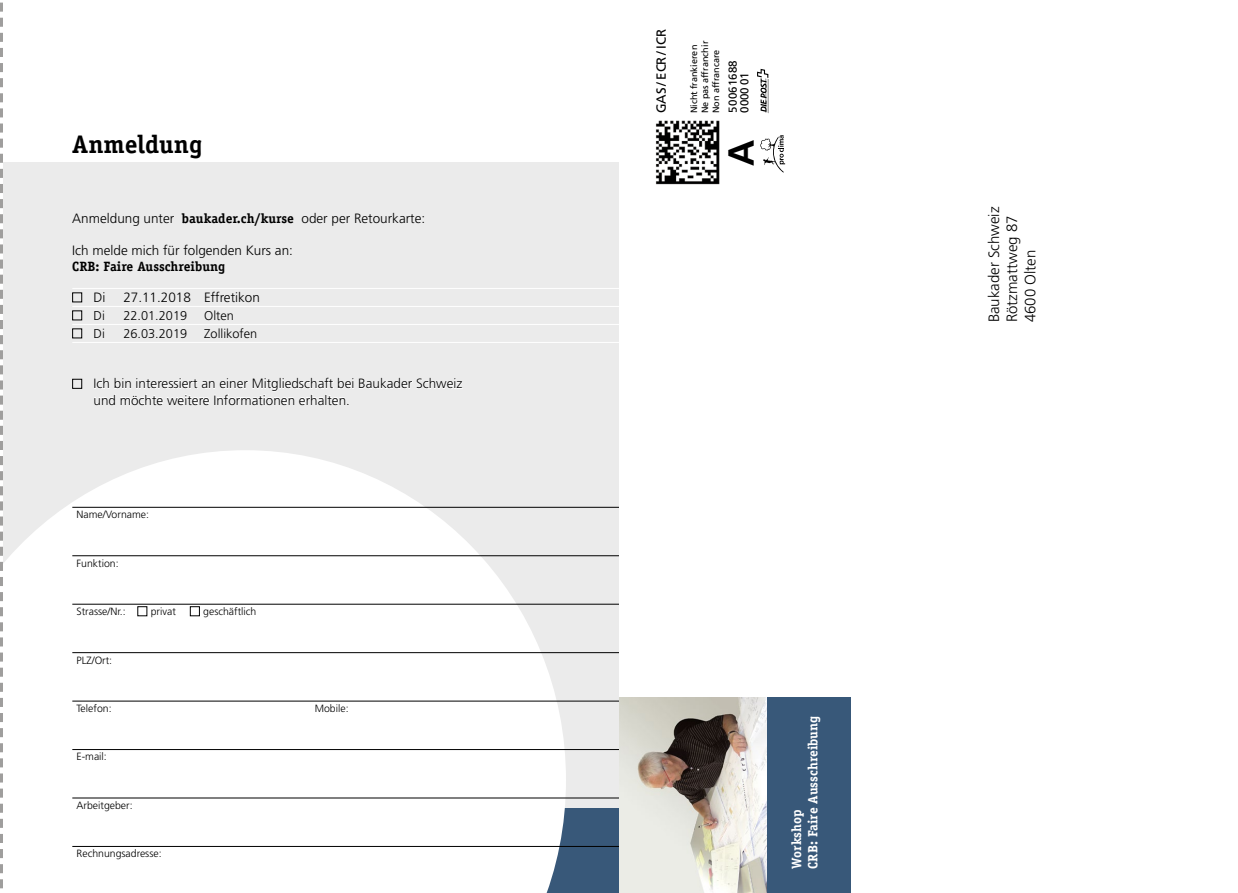
<style>
.page{position:relative;width:1238px;height:893px;background:#fff}
.page>*{position:absolute;margin:0;border:0;box-sizing:border-box;transform-origin:0 0}
.t1{font:700 36.3px "Frutiger LT Com";color:#000}
.t2{font:700 25.5px "Officina Serif Std";color:#000}
.t3{font:300 15px/18px "Frutiger LT Std";color:#000}
.t4{font:300 13.5px/16.2px "Frutiger LT Std";color:#000}
.t5{font:700 13.5px/16.2px "Officina Serif Std";color:#fff}
.t6{font:700 13.5px "Officina Serif Std";color:#000}
.t7{font:13.2px "Frutiger LT Com";letter-spacing:-.005em;color:#000}
.t8{font:300 12.75px "Frutiger LT Std";color:#000}
.t9{font:11.55px/11.6px "Frutiger";color:#000}
.t10{font:300 10.5px "Frutiger LT Std";color:#000}
.t11{font:9.15px/10.9px "Frutiger LT Com";color:#000}
.s1{font-family:"Officina Serif Std";font-weight:700}
</style>
<div class="page">
<div style="left:606px;top:697px;width:244px;height:196px;background:#385879"></div>
<img style="left:619px;top:697px;width:147px;height:196px">
<div style="left:0;top:163px;width:619px;height:730px;background:#ebebeb"></div>
<div style="left:530px;top:808px;width:89px;height:85px;background:#385879"></div>
<svg style="left:3px;top:450px;width:563px;height:443px;fill:#fff"></svg>
<hr style="left:72px;top:288px;width:568px;height:1px;background:#fff">
<hr style="left:72px;top:306px;width:568px;height:1px;background:#fff">
<hr style="left:72px;top:324px;width:568px;height:1px;background:#fff">
<hr style="left:72px;top:342px;width:568px;height:1px;background:#fff">
<div style="left:72px;top:293px;width:10px;height:9px;border:1px solid #000"></div>
<div style="left:72px;top:311px;width:10px;height:9px;border:1px solid #000"></div>
<div style="left:72px;top:329px;width:10px;height:9px;border:1px solid #000"></div>
<div style="left:72px;top:379px;width:10px;height:10px;border:1px solid #000"></div>
<svg style="left:94px;top:378px;width:369px;height:27px"></svg>
<svg style="left:0;top:2px;width:3px;height:891px"></svg>
<hr style="left:72px;top:507px;width:547px;height:1px;background:#000">
<hr style="left:72px;top:555px;width:547px;height:1px;background:#000">
<hr style="left:72px;top:604px;width:547px;height:1px;background:#000">
<hr style="left:72px;top:652px;width:547px;height:1px;background:#000">
<hr style="left:72px;top:701px;width:547px;height:1px;background:#000">
<hr style="left:72px;top:749px;width:547px;height:1px;background:#000">
<hr style="left:72px;top:798px;width:547px;height:1px;background:#000">
<hr style="left:72px;top:846px;width:547px;height:1px;background:#000">
<div style="left:138px;top:606px;width:9px;height:10px;border:1px solid #000"></div>
<div style="left:190px;top:606px;width:10px;height:10px;border:1px solid #000"></div>
<hr style="left:768px;top:79px;width:1px;height:34px;background:#000">
<svg style="left:757px;top:69px;width:11px;height:44px"></svg>
<hr style="left:766px;top:79px;width:1px;height:34px;background:#000">
<svg style="left:760px;top:135px;width:25px;height:38px"></svg>
<img style="left:655px;top:120px;width:65px;height:65px">
<h2 class="t2" style="left:72px;top:128px;width:131px">Anmeldung</h2>
<p class="t4" style="left:72px;top:210px;width:354px">Anmeldung unter <span class="s1">baukader.ch/kurse</span> oder per Retourkarte:</p>
<p class="t4" style="left:72px;top:243px;width:222px">Ich melde mich für folgenden Kurs an:</p>
<p class="t6" style="left:72px;top:258px;width:154px">CRB: Faire Ausschreibung</p>
<p class="t4" style="left:94px;top:289px;width:14px">Di</p>
<p class="t4" style="left:123px;top:289px;width:138px">27.11.2018 Effretikon</p>
<p class="t8" style="left:94px;top:308px;width:13px">Di</p>
<p class="t8" style="left:123px;top:308px;width:65px">22.01.2019</p>
<p class="t8" style="left:204px;top:308px;width:31px">Olten</p>
<p class="t8" style="left:94px;top:326px;width:13px">Di</p>
<p class="t8" style="left:123px;top:326px;width:65px">26.03.2019</p>
<p class="t8" style="left:204px;top:326px;width:55px">Zollikofen</p>
<p class="t4" style="left:94px;top:376px;width:370px">Ich bin interessiert an einer Mitgliedschaft bei Baukader Schweiz und möchte weitere Informationen erhalten.</p>
<p class="t10" style="left:77px;top:509px;width:74px">Name/Vorname:</p>
<p class="t10" style="left:77px;top:557px;width:44px">Funktion:</p>
<p class="t10" style="left:77px;top:605px;width:51px">Strasse/Nr.:</p>
<p class="t10" style="left:151px;top:605px;width:27px">privat</p>
<p class="t10" style="left:203px;top:605px;width:55px">geschäftlich</p>
<p class="t10" style="left:77px;top:654px;width:37px">PLZ/Ort:</p>
<p class="t10" style="left:77px;top:702px;width:37px">Telefon:</p>
<p class="t10" style="left:315px;top:702px;width:35px">Mobile:</p>
<p class="t10" style="left:77px;top:751px;width:32px">E-mail:</p>
<p class="t10" style="left:77px;top:799px;width:58px">Arbeitgeber:</p>
<p class="t10" style="left:77px;top:848px;width:87px">Rechnungsadresse:</p>
<p class="t7" style="left:653px;top:113px;width:85px;rotate:-90deg">GAS / ECR / ICR</p>
<p class="t11" style="left:688px;top:113px;width:74px;rotate:-90deg">Nicht frankieren<br>Ne pas affranchir<br>Non affrancare</p>
<p class="t9" style="left:727px;top:113px;width:54px;rotate:-90deg">50061688<br>0000 01</p>
<h1 class="t1" style="left:720px;top:166px;width:28px;rotate:-90deg">A</h1>
<p class="t5" style="left:788px;top:869px;width:154px;rotate:-90deg">Workshop<br>CRB: Faire Ausschreibung</p>
<p class="t3" style="left:985px;top:322px;width:117px;rotate:-90deg">Baukader Schweiz<br>Rötzmattweg 87<br>4600 Olten</p>
</div>
